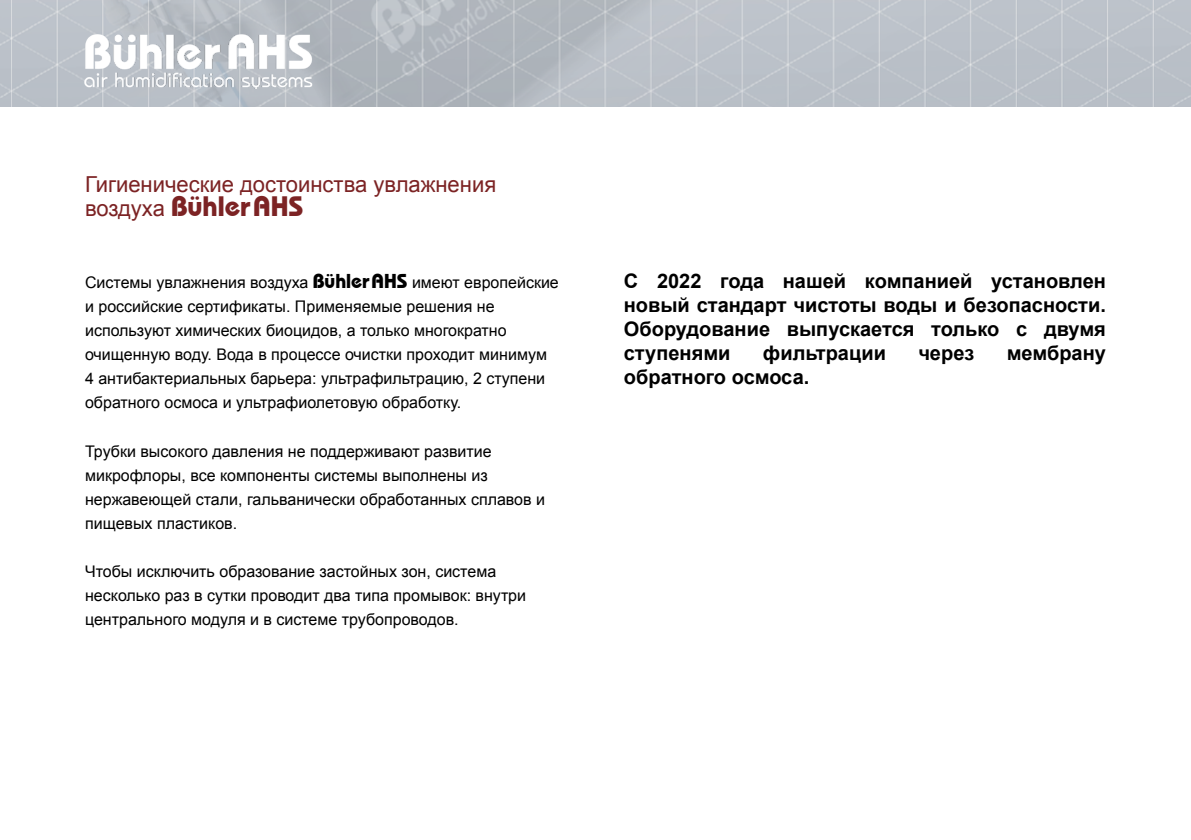
<style>
.page{position:relative;width:1191px;height:840px;background:#fff}
.page>*{position:absolute;margin:0;border:0;box-sizing:border-box;transform-origin:0 0}
.t1{font:700 28px "Bauhaus IT Cby BT";color:#7c2324}
.t2{font:22px "Arial";color:#7c2324}
.t3{font:700 20px/24px "Arial";color:#000;text-align:justify}
.t4{font:16px/24px "Arial";color:#000}
.s1{font-family:"Arial";font-weight:400;font-size:22px}
.s2{font-family:"Bauhaus IT Cby BT";font-weight:700;font-size:20px}
</style>
<div class="page">
<img style="left:0;top:0;width:1191px;height:106px">
<img style="left:83px;top:32px;width:230px;height:56px">
<h2 class="t2" style="left:85px;top:170px;width:413px">Гигиенические достоинства увлажнения</h2>
<h1 class="t1" style="left:85px;top:189px;width:220px"><span class="s1">воздуха</span> BühlerAHS</h1>
<p class="t4" style="left:85px;top:271px;width:475px">Системы увлажнения воздуха <span class="s2">BühlerAHS</span> имеют европейские и российские сертификаты. Применяемые решения не используют химических биоцидов, а только многократно очищенную воду. Вода в процессе очистки проходит минимум 4 антибактериальных барьера: ультрафильтрацию, 2 ступени обратного осмоса и ультрафиолетовую обработку.</p>
<p class="t4" style="left:85px;top:439px;width:461px">Трубки высокого давления не поддерживают развитие микрофлоры, все компоненты системы выполнены из нержавеющей стали, гальванически обработанных сплавов и пищевых пластиков.</p>
<p class="t4" style="left:85px;top:559px;width:442px">Чтобы исключить образование застойных зон, система несколько раз в сутки проводит два типа промывок: внутри центрального модуля и в системе трубопроводов.</p>
<p class="t3" style="left:624px;top:270px;width:483px">С 2022 года нашей компанией установлен новый стандарт чистоты воды и безопасности.<br>Оборудование выпускается только с двумя ступенями</p>
<p class="t3" style="left:763px;top:342px;width:125px">фильтрации</p>
<p class="t3" style="left:918px;top:342px;width:58px">через</p>
<p class="t3" style="left:1006px;top:342px;width:101px">мембрану</p>
<p class="t3" style="left:624px;top:366px;width:187px">обратного осмоса.</p>
</div>
